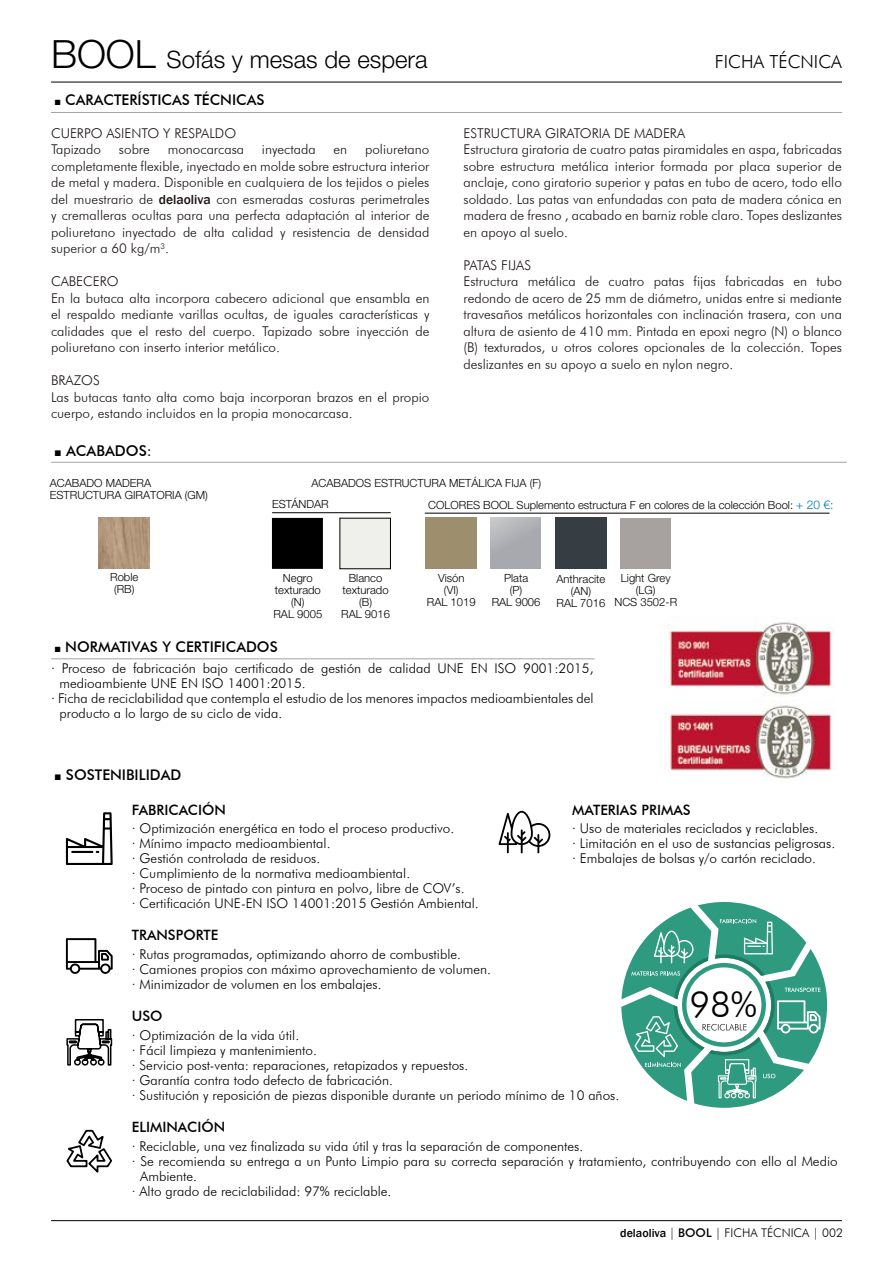
<style>
.page{position:relative;width:893px;height:1263px;background:#fff}
.page>*{position:absolute;margin:0;border:0;box-sizing:border-box;transform-origin:0 0}
.t1{font:300 35.85px "Futura BT";color:#000}
.t2{font:300 24px "Helvetica Neue LT Std";color:#000}
.t3{font:300 18px "Futura BT";color:#000}
.t4{font:500 14.85px "Futura BT";color:#000}
.t5{font:500 14.7px "Futura BT";color:#000}
.t6{font:500 14.25px "Futura BT";color:#000}
.t7{font:300 13.5px/16.5px "Futura BT";color:#1a1413}
.t8{font:300 13.5px/15px "Futura BT";color:#000}
.t9{font:300 12px "Futura BT";color:#000}
.t10{font:300 11.25px/12px "Helvetica Neue LT Std";color:#000;text-align:center}
.s1{font-size:39px}
.s2{font-family:"Arial Narrow";font-weight:400;font-size:11.25px}
.s3{font-family:"Franklin Gothic";font-weight:500}
.s4{font-family:"Arial Narrow";font-weight:400;font-size:12.15px}
.s5{font-size:12px;color:#0076a7}
.s6{font-family:"Arial Narrow";font-weight:400;font-size:12px}
.s7{font-weight:500}
</style>
<div class="page">
<hr style="left:51px;top:1220px;width:791px;height:1px;background:#000">
<hr style="left:51px;top:82px;width:791px;height:1px;background:#000">
<svg style="left:66px;top:812px;width:47px;height:53px"></svg>
<svg style="left:66px;top:938px;width:47px;height:36px"></svg>
<svg style="left:66px;top:1019px;width:47px;height:47px"></svg>
<svg style="left:66px;top:1129px;width:46px;height:44px"></svg>
<hr style="left:51px;top:112px;width:791px;height:1px;background:#a3a3a3">
<svg style="left:621px;top:902px;width:206px;height:206px"></svg>
<hr style="left:51px;top:658px;width:543px;height:1px;background:#a3a3a3">
<img style="left:664px;top:616px;width:170px;height:163px">
<svg style="left:499px;top:811px;width:51px;height:42px"></svg>
<div style="left:272px;top:518px;width:51px;height:51px;background:#000"></div>
<div style="left:555px;top:518px;width:51px;height:51px;background:#363d43"></div>
<hr style="left:272px;top:512px;width:119px;height:1px;background:#000">
<hr style="left:425px;top:513px;width:404px;height:1px;background:#000">
<img style="left:98px;top:518px;width:51px;height:51px">
<hr style="left:51px;top:462px;width:796px;height:1px;background:#a3a3a3">
<h2 class="t2" style="left:51px;top:45px;width:378px"><span class="s1">BOOL</span> Sofás y mesas de espera</h2>
<h3 class="t3" style="left:715px;top:51px;width:129px">FICHA TÉCNICA</h3>
<p class="t5" style="left:55px;top:91px;width:211px"><span class="s2">■</span> CARACTERÍSTICAS TÉCNICAS</p>
<p class="t7" style="left:51px;top:124px;width:187px">CUERPO ASIENTO Y RESPALDO<br>Tapizado</p>
<p class="t7" style="left:51px;top:141px;width:380px;text-align:justify;text-indent:314px">poliuretano completamente flexible, inyectado en molde sobre estructura interior de metal y madera. Disponible en cualquiera de los tejidos o pieles del muestrario de <span class="s3">delaoliva</span> con esmeradas costuras perimetrales y cremalleras ocultas para una perfecta adaptación al interior de poliuretano inyectado de alta calidad y resistencia de densidad superior a 60 kg/m<sup>3</sup>.</p>
<p class="t7" style="left:51px;top:273px;width:380px">CABECERO<br>En la butaca alta incorpora cabecero adicional que ensambla en el respaldo mediante varillas ocultas, de iguales características y calidades que el resto del cuerpo. Tapizado sobre inyección de poliuretano con inserto interior metálico.</p>
<p class="t7" style="left:51px;top:372px;width:380px">BRAZOS<br>Las butacas tanto alta como baja incorporan brazos en el propio cuerpo, estando incluidos en la propia monocarcasa.</p>
<p class="t7" style="left:119px;top:141px;width:32px">sobre</p>
<p class="t7" style="left:168px;top:141px;width:78px">monocarcasa</p>
<p class="t7" style="left:262px;top:141px;width:55px">inyectada</p>
<p class="t7" style="left:334px;top:141px;width:15px">en</p>
<p class="t4" style="left:55px;top:442px;width:98px"><span class="s4">■</span> ACABADOS:</p>
<p class="t7" style="left:463px;top:124px;width:380px">ESTRUCTURA GIRATORIA DE MADERA<br>Estructura giratoria de cuatro patas piramidales en aspa, fabricadas sobre estructura metálica interior formada por placa superior de anclaje, cono giratorio superior y patas en tubo de acero, todo ello soldado. Las patas van enfundadas con pata de madera cónica en madera de fresno , acabado en barniz roble claro. Topes deslizantes en apoyo al suelo.</p>
<p class="t7" style="left:463px;top:256px;width:380px">PATAS FIJAS<br>Estructura metálica de cuatro patas fijas fabricadas en tubo redondo de acero de 25 mm de diámetro, unidas entre si mediante travesaños metálicos horizontales con inclinación trasera, con una altura de asiento de 410 mm. Pintada en epoxi negro (N) o blanco (B) texturados, u otros colores opcionales de la colección. Topes deslizantes en su apoyo a suelo en nylon negro.</p>
<p class="t10" style="left:50px;top:477px;width:103px">ACABADO MADERA</p>
<p class="t10" style="left:311px;top:477px;width:231px">ACABADOS ESTRUCTURA METÁLICA FIJA (F)</p>
<p class="t10" style="left:50px;top:489px;width:160px">ESTRUCTURA GIRATORIA (GM)</p>
<p class="t10" style="left:428px;top:499px;width:407px">COLORES BOOL Suplemento estructura F en colores de la colección Bool: <span class="s5">+ 20 €:</span></p>
<p class="t10" style="left:272px;top:498px;width:58px">ESTÁNDAR</p>
<p class="t10" style="left:110px;top:571px;width:30px">Roble (RB)</p>
<p class="t10" style="left:273px;top:571px;width:50px">Negro texturado (N)<br>RAL 9005</p>
<p class="t10" style="left:614px;top:571px;width:64px">Light Grey (LG)<br>NCS 3502-R</p>
<p class="t10" style="left:427px;top:571px;width:50px">Visón<br>(VI)<br>RAL 1019</p>
<p class="t10" style="left:556px;top:572px;width:50px">Anthracite (AN)<br>RAL 7016</p>
<p class="t10" style="left:341px;top:571px;width:50px">Blanco texturado (B)<br>RAL 9016</p>
<p class="t10" style="left:492px;top:571px;width:50px">Plata<br>(P)<br>RAL 9006</p>
<p class="t5" style="left:55px;top:637px;width:224px"><span class="s2">■</span> NORMATIVAS Y CERTIFICADOS</p>
<p class="t8" style="left:51px;top:661px;width:544px">· Proceso de fabricación bajo certificado de gestión de calidad UNE EN ISO 9001:2015,</p>
<p class="t8" style="left:60px;top:676px;width:248px">medioambiente UNE EN ISO 14001:2015.</p>
<p class="t8" style="left:51px;top:691px;width:544px">· Ficha de reciclabilidad que contempla el estudio de los menores impactos medioambientales del</p>
<p class="t8" style="left:60px;top:706px;width:224px">producto a lo largo de su ciclo de vida.</p>
<p class="t5" style="left:55px;top:765px;width:128px"><span class="s6">■</span> SOSTENIBILIDAD</p>
<p class="t6" style="left:132px;top:801px;width:96px">FABRICACIÓN</p>
<p class="t8" style="left:132px;top:821px;width:348px">· Optimización energética en todo el proceso productivo.<br>· Mínimo impacto medioambiental.<br>· Gestión controlada de residuos.<br>· Cumplimiento de la normativa medioambiental.<br>· Proceso de pintado con pintura en polvo, libre de COV’s.<br>· Certificación UNE-EN ISO 14001:2015 Gestión Ambiental.</p>
<p class="t6" style="left:132px;top:927px;width:88px">TRANSPORTE</p>
<p class="t8" style="left:132px;top:947px;width:361px">· Rutas programadas, optimizando ahorro de combustible.<br>· Camiones propios con máximo aprovechamiento de volumen. · Minimizador de volumen en los embalajes.</p>
<p class="t6" style="left:132px;top:1007px;width:32px">USO</p>
<p class="t8" style="left:132px;top:1028px;width:489px">· Optimización de la vida útil.<br>· Fácil limpieza y mantenimiento.<br>· Servicio post-venta: reparaciones, retapizados y repuestos.<br>· Garantía contra todo defecto de fabricación.<br>· Sustitución y reposición de piezas disponible durante un periodo mínimo de 10 años.</p>
<p class="t6" style="left:132px;top:1118px;width:95px">ELIMINACIÓN</p>
<p class="t8" style="left:132px;top:1138px;width:453px">· Reciclable, una vez finalizada su vida útil y tras la separación de componentes.</p>
<p class="t8" style="left:132px;top:1153px;width:707px">· Se recomienda su entrega a un Punto Limpio para su correcta separación y tratamiento, contribuyendo con ello al Medio</p>
<p class="t8" style="left:140px;top:1168px;width:58px">Ambiente.</p>
<p class="t8" style="left:132px;top:1183px;width:261px">· Alto grado de reciclabilidad: 97% reciclable.</p>
<p class="t6" style="left:572px;top:801px;width:120px">MATERIAS PRIMAS</p>
<p class="t8" style="left:572px;top:821px;width:265px">· Uso de materiales reciclados y reciclables.<br>· Limitación en el uso de sustancias peligrosas. · Embalajes de bolsas y/o cartón reciclado.</p>
<h1 class="t1" style="left:689px;top:982px;width:69px">98%</h1>
<p class="t9" style="left:620px;top:1225px;width:224px"><span class="s3">delaoliva</span> | <span class="s7">BOOL</span> | FICHA TÉCNICA | 002</p>
</div>
